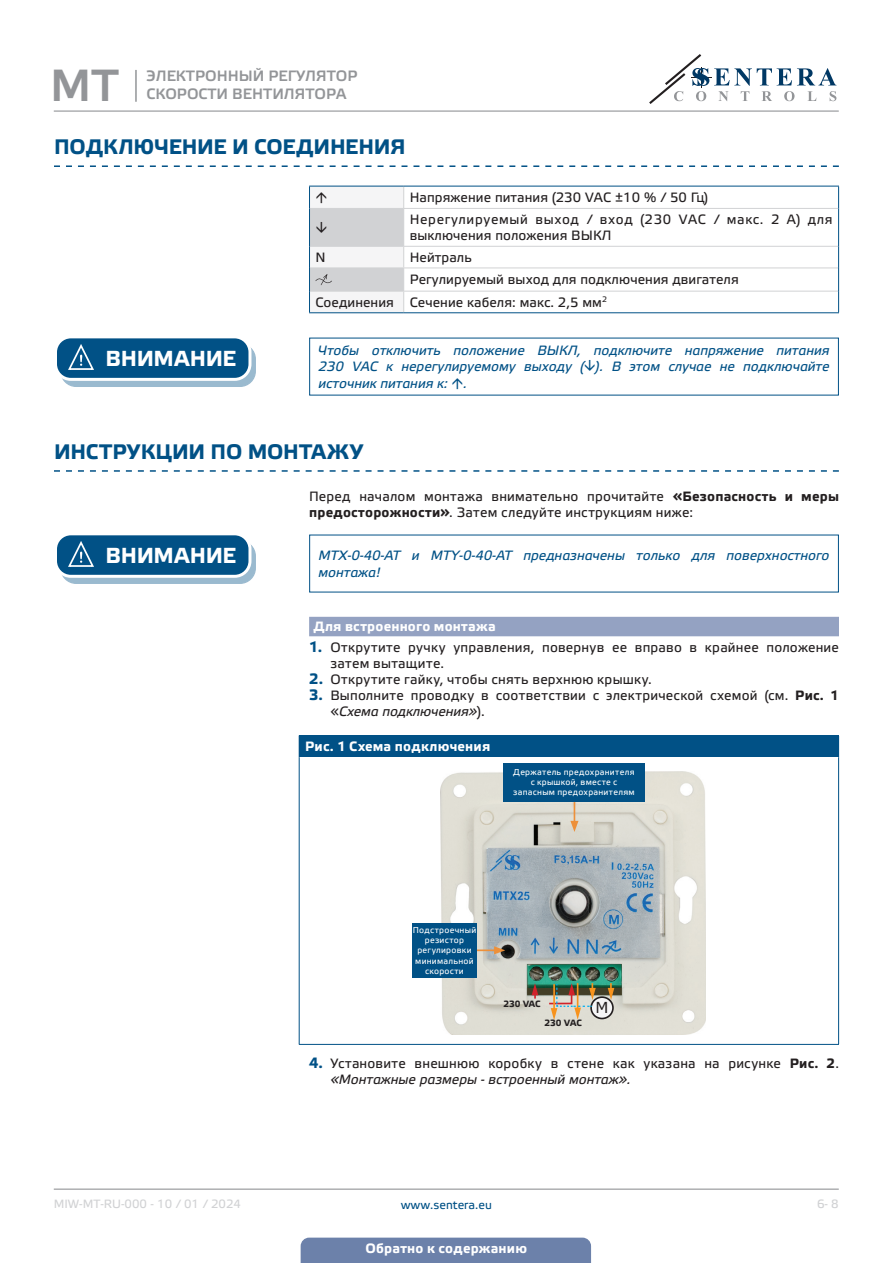
<style>
.page{position:relative;width:893px;height:1263px;background:#fff}
.page>*{position:absolute;margin:0;border:0;box-sizing:border-box;transform-origin:0 0}
.t1{font:45px "Etelka Medium Pro";color:#939598}
.t2{font:700 21.75px "Etelka Text Pro";letter-spacing:-.02em;color:#fff}
.t3{font:700 21px "Etelka Text Pro";letter-spacing:-.005em;color:#015186}
.t4{font:15.15px "Verdana";color:#231f20}
.t5{font:15px/18px "Etelka Medium Pro";color:#939598}
.body{font:13.5px/16.2px "Etelka Text Pro";letter-spacing:.015em;color:#231f20}
.attention{font:italic 13.5px/16.2px "Etelka Text Pro";color:#015186;text-align:justify}
.tekst_Engels{font:13.5px "Etelka Text Pro";letter-spacing:.005em;color:#231f20}
.tekst_Engels-2{font:13.5px/16.2px "Etelka Text Pro";letter-spacing:.05em;color:#231f20}
.table_text{font:700 13.5px "Etelka Text Pro";letter-spacing:.015em;color:#fff}
.Number-roman{font:700 13.5px "Etelka Text Pro";letter-spacing:.015em;color:#fff}
.t6{font:12px "Etelka Text Pro";color:#d1d2d4}
.t7{font:12px "Etelka Text Pro";color:#015186}
.Engles-bold{font:700 9.15px "Etelka Text Pro";letter-spacing:.005em;color:#231f20}
.table_text-2{font:8.55px/10.2px "Etelka Text Pro";letter-spacing:.03em;color:#fff;text-align:center}
.s1{font-weight:700}
.s2{font-weight:700;font-size:15px;color:#015186}
.s3{font-style:italic}
</style>
<div class="page">
<hr style="left:54px;top:111px;width:785px;height:1px;background:#939598">
<hr style="left:54px;top:1188px;width:785px;height:2px;background:#939598">
<svg style="left:649px;top:54px;width:187px;height:50px"></svg>
<div style="left:301px;top:1237px;width:290px;height:26px;background:#6c81aa"></div>
<hr style="left:135px;top:70px;width:2px;height:32px;background:#939598">
<svg style="left:54px;top:165px;width:785px;height:2px"></svg>
<svg style="left:404px;top:187px;width:434px;height:125px"></svg>
<hr style="left:404px;top:208px;width:434px;height:1px;background:#d1d2d4">
<hr style="left:404px;top:246px;width:434px;height:1px;background:#d1d2d4">
<hr style="left:404px;top:268px;width:434px;height:1px;background:#d1d2d4">
<hr style="left:404px;top:291px;width:434px;height:1px;background:#d1d2d4">
<hr style="left:404px;top:186px;width:435px;height:1px;background:#015186">
<svg style="left:838px;top:186px;width:1px;height:22px"></svg>
<hr style="left:838px;top:208px;width:1px;height:38px;background:#015186">
<svg style="left:838px;top:246px;width:1px;height:66px"></svg>
<hr style="left:404px;top:312px;width:435px;height:1px;background:#015186">
<div style="left:61px;top:344px;width:194px;height:42px;background:#9abacf;border-radius:15px"></div>
<div style="left:60px;top:343px;width:196px;height:44px;border:1px solid #015186;border-radius:15px"></div>
<div style="left:56px;top:337px;width:194px;height:42px;background:#015186;border-radius:15px"></div>
<div style="left:54px;top:335px;width:197px;height:46px;border:3px solid #fff;border-radius:15px"></div>
<svg style="left:67px;top:344px;width:38px;height:36px"></svg>
<svg style="left:54px;top:470px;width:785px;height:2px"></svg>
<div style="left:309px;top:617px;width:530px;height:19px;background:#94a2c2"></div>
<div style="left:61px;top:541px;width:194px;height:42px;background:#9abacf;border-radius:15px"></div>
<div style="left:60px;top:540px;width:196px;height:44px;border:1px solid #015186;border-radius:15px"></div>
<div style="left:56px;top:534px;width:194px;height:42px;background:#015186;border-radius:15px"></div>
<div style="left:54px;top:532px;width:197px;height:46px;border:3px solid #fff;border-radius:15px"></div>
<svg style="left:67px;top:541px;width:38px;height:36px"></svg>
<div style="left:299px;top:736px;width:540px;height:21px;background:#015186"></div>
<hr style="left:299px;top:735px;width:540px;height:1px;background:#015186">
<hr style="left:299px;top:757px;width:1px;height:287px;background:#015186">
<hr style="left:838px;top:757px;width:1px;height:287px;background:#015186">
<hr style="left:299px;top:1044px;width:540px;height:1px;background:#015186">
<img style="left:441px;top:771px;width:265px;height:264px">
<svg style="left:570px;top:802px;width:8px;height:30px"></svg>
<hr style="left:475px;top:949px;width:22px;height:2px;background:#ed903a">
<svg style="left:494px;top:946px;width:11px;height:8px"></svg>
<div style="left:504px;top:763px;width:141px;height:39px;background:#015186"></div>
<div style="left:591px;top:997px;width:22px;height:21px;background:#f5f5f6;border-radius:50%"></div>
<div style="left:590px;top:996px;width:24px;height:23px;border:2px solid #231f20;border-radius:50%"></div>
<svg style="left:532px;top:983px;width:6px;height:15px"></svg>
<svg style="left:608px;top:983px;width:6px;height:17px"></svg>
<svg style="left:547px;top:983px;width:49px;height:37px;background:#aaa48d"></svg>
<div style="left:412px;top:923px;width:65px;height:54px;background:#015186"></div>
<svg style="left:309px;top:186px;width:95px;height:127px"></svg>
<h1 class="t1" style="left:50px;top:61px;width:70px">MT</h1>
<p class="t5" style="left:147px;top:67px;width:212px">ЭЛЕКТРОННЫЙ РЕГУЛЯТОР<br>СКОРОСТИ ВЕНТИЛЯТОРА</p>
<p class="t3" style="left:54px;top:135px;width:353px">ПОДКЛЮЧЕНИЕ И СОЕДИНЕНИЯ</p>
<p class="tekst_Engels" style="left:410px;top:190px;width:300px">Напряжение питания (230 VAC ±10 % / 50 Гц)</p>
<p class="tekst_Engels-2" style="left:410px;top:212px;width:424px">Нерегулируемый выход / вход (230 VAC / макс. 2 A) для выключения положения ВЫКЛ</p>
<p class="tekst_Engels" style="left:315px;top:250px;width:12px">N</p>
<p class="tekst_Engels" style="left:410px;top:250px;width:64px">Нейтраль</p>
<p class="tekst_Engels" style="left:410px;top:272px;width:331px">Регулируемый выход для подключения двигателя</p>
<p class="tekst_Engels" style="left:315px;top:295px;width:80px">Соединения</p>
<p class="tekst_Engels" style="left:410px;top:295px;width:199px">Сечение кабеля: макс. 2,5 мм<sup>2</sup></p>
<p class="t2" style="left:105px;top:346px;width:132px">ВНИМАНИЕ</p>
<p class="attention" style="left:319px;top:343px;width:512px">Чтобы отключить положение ВЫКЛ, подключите напряжение питания 230 VAC к нерегулируемому выходу ( ). В этом случае не подключайте источник питания к: .</p>
<p class="t3" style="left:54px;top:440px;width:311px">ИНСТРУКЦИИ ПО МОНТАЖУ</p>
<p class="body" style="left:309px;top:489px;width:531px">Перед началом монтажа внимательно прочитайте <span class="s1">«Безопасность и меры предосторожности»</span>. Затем следуйте инструкциям ниже:</p>
<p class="t2" style="left:105px;top:543px;width:132px">ВНИМАНИЕ</p>
<p class="attention" style="left:319px;top:548px;width:512px">MTX-0-40-AT и MTY-0-40-AT предназначены только для поверхностного монтажа!</p>
<p class="Number-roman" style="left:313px;top:619px;width:184px">Для встроенного монтажа</p>
<p class="body" style="left:330px;top:640px;width:510px;text-indent:-21px"><span class="s2">1.</span> Открутите ручку управления, повернув ее вправо в крайнее положение затем вытащите.</p>
<p class="body" style="left:309px;top:672px;width:344px"><span class="s2">2.</span> Открутите гайку, чтобы снять верхнюю крышку.</p>
<p class="body" style="left:330px;top:688px;width:510px;text-indent:-21px"><span class="s2">3.</span> Выполните проводку в соответствии с электрической схемой (см. <span class="s1">Рис. 1 </span>«<span class="s3">Схема подключения»</span>).</p>
<p class="table_text" style="left:305px;top:739px;width:187px">Рис. 1 Схема подключения</p>
<p class="table_text-2" style="left:513px;top:767px;width:123px">Держатель предохранителя с крышкой, вместе с запасным предохранителям</p>
<p class="table_text-2" style="left:413px;top:925px;width:65px">Подстроечный резистор регулировки минимальной скорости</p>
<p class="Engles-bold" style="left:503px;top:999px;width:39px">230 VAC</p>
<p class="t4" style="left:595px;top:997px;width:15px">M</p>
<p class="Engles-bold" style="left:544px;top:1017px;width:39px">230 VAC</p>
<p class="body" style="left:330px;top:1056px;width:510px;text-indent:-21px"><span class="s2">4.</span> Установите внешнюю коробку в стене как указана на рисунке <span class="s1">Рис. 2</span>. <span class="s3">«Монтажные размеры - встроенный монтаж».</span></p>
<p class="t6" style="left:54px;top:1197px;width:189px">MIW-MT-RU-000 - 10 / 01 / 2024</p>
<p class="t7" style="left:401px;top:1198px;width:93px">www.sentera.eu</p>
<p class="t6" style="left:817px;top:1197px;width:23px">6- 8</p>
<p class="table_text" style="left:365px;top:1240px;width:163px">Обратно к содержанию</p>
</div>
